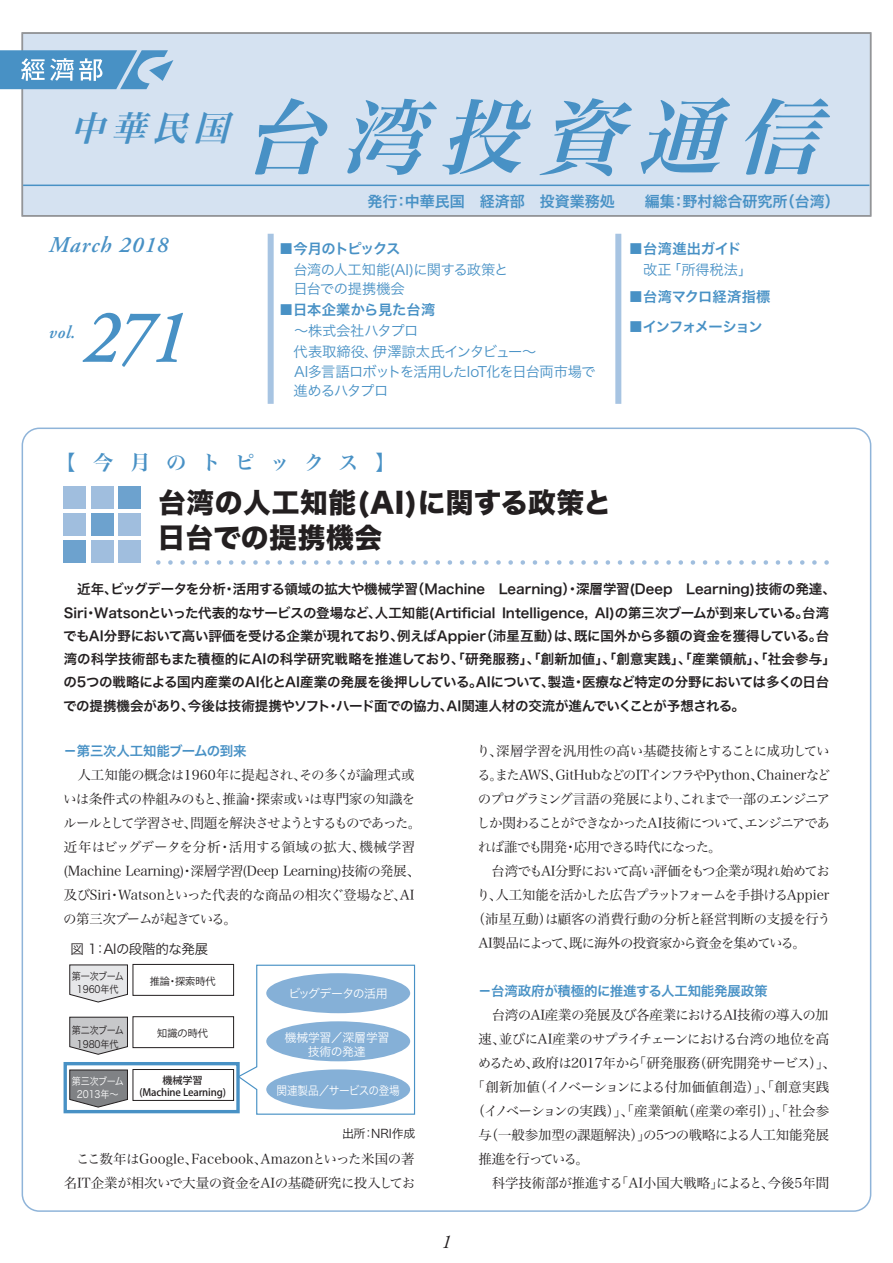
<style>
.page{position:relative;width:893px;height:1263px;background:#fff}
.page>*{position:absolute;margin:0;border:0;box-sizing:border-box;transform-origin:0 0}
.t1{font:italic 82.5px "Hira Min Pro W6";color:#4891c5}
.t2{font:italic 600 76.5px "Adobe Garamond Pro";color:#4891c5;scale:.9 1}
.t3{font:italic 34.5px "Hira Min Pro W6";color:#4891c5}
.t4{font:27.75px/34.5px "Hira Kaku Std W8";letter-spacing:.02em;color:#231f20}
.t5{font:italic 600 22.5px "Adobe Garamond Pro";letter-spacing:.05em;color:#4891c5}
.t6{font:20.25px "Hira Min Pro W6";letter-spacing:.695em;color:#4891c5}
.t7{font:italic 19.5px "Adobe Garamond Pro";color:#231f20}
.t8{font:italic 600 18px "Adobe Garamond Pro";color:#4891c5}
.t9{font:15px "Hira Kaku Pro N W6";color:#4891c5}
.t10{font:14.25px/19.5px "Hira Kaku Pro W3";letter-spacing:-.03em;color:#4891c5}
.t11{font:14.25px/19.5px "Hira Kaku Pro W3";letter-spacing:-.05em;color:#4891c5}
.t12{font:14.25px "Hira Kaku Pro W6";color:#4891c5}
.t13{font:14.25px "Hira Kaku Pro W6";letter-spacing:.015em;color:#4891c5}
.t14{font:14.25px "Hira Kaku Pro W6";letter-spacing:-.075em;color:#4891c5}
.t15{font:14.25px "Hira Kaku Pro W6";letter-spacing:-.09em;color:#4891c5}
.t16{font:13.5px/23.2px "Hira Kaku Pro W6";letter-spacing:-.005em;color:#231f20}
.t17{font:13.5px/24px "Hira Min Pro W3";letter-spacing:-.035em;color:#231f20}
.t18{font:13.5px/24px "Hira Min Pro W3";color:#231f20}
.t19{font:13.5px "Hira Min Pro W3";letter-spacing:-.095em;color:#231f20}
.t20{font:13.5px "Hira Min Pro W3";letter-spacing:-.01em;color:#231f20}
.t21{font:13.5px "Hira Min Pro W3";letter-spacing:-.055em;color:#231f20}
.t22{font:13.5px "Hira Kaku Pro W6";letter-spacing:-.015em;color:#4891c5}
.t23{font:13.5px "Hira Min Pro W3";letter-spacing:-.065em;color:#231f20}
.t24{font:13.5px "Hira Min Pro W3";letter-spacing:.015em;color:#231f20}
.t25{font:13.5px "Hira Min Pro W3";letter-spacing:-.015em;color:#231f20}
.t26{font:13.5px "Hira Min Pro W3";letter-spacing:-.06em;color:#231f20}
.t27{font:13.5px "Hira Kaku Pro N W3";letter-spacing:-.03em;color:#231f20}
.t28{font:13.5px "Hira Min Pro W3";letter-spacing:-.08em;color:#231f20}
.t29{font:12px "Hira Kaku Pro N W3";letter-spacing:-.015em;color:#231f20}
.t30{font:11.85px/13.6px "Hira Kaku Pro N W3";letter-spacing:-.015em;color:#fff;text-align:center}
.t31{font:11.85px "Hira Kaku Pro N W3";letter-spacing:-.04em;color:#fff;scale:.9 1}
.t32{font:11.85px "Hira Kaku Pro N W3";letter-spacing:-.04em;color:#fff}
.t33{font:10.2px/13.5px "Hira Kaku Pro N W3";letter-spacing:-.015em;color:#231f20;text-align:center;scale:.9 1}
.t34{font:500 10.2px/11.9px "Koz Go Pr 6 N";letter-spacing:-.015em;color:#231f20;text-align:center}
.t35{font:10.2px/13.5px "Hira Kaku Pro N W3";letter-spacing:-.015em;color:#fff;text-align:center;scale:.9 1}
.t36{font:10.2px "Koz Go Pr 6 N";color:#231f20}
.s1{font-family:"Koz Go Pr 6 N"}
</style>
<div class="page">
<div style="left:22px;top:32px;width:849px;height:185px;background:#d5e2f1"></div>
<div style="left:22px;top:32px;width:849px;height:185px;border:2px solid #939598"></div>
<hr style="left:23px;top:185px;width:846px;height:1px;background:#4891c5">
<svg style="left:0;top:50px;width:173px;height:39px"></svg>
<div style="left:615px;top:234px;width:6px;height:170px;background:#a7c4e2"></div>
<svg style="left:158px;top:560px;width:671px;height:5px"></svg>
<div style="left:268px;top:234px;width:6px;height:170px;background:#a7c4e2"></div>
<div style="left:64px;top:540px;width:22px;height:22px;background:#6da2ce"></div>
<div style="left:64px;top:513px;width:22px;height:22px;background:#a0bede"></div>
<div style="left:64px;top:486px;width:22px;height:22px;background:#a0bede"></div>
<div style="left:91px;top:540px;width:22px;height:22px;background:#a0bede"></div>
<div style="left:91px;top:513px;width:22px;height:22px;background:#6da2ce"></div>
<div style="left:91px;top:486px;width:22px;height:22px;background:#a0bede"></div>
<div style="left:118px;top:540px;width:22px;height:22px;background:#a0bede"></div>
<div style="left:118px;top:513px;width:22px;height:22px;background:#a0bede"></div>
<div style="left:118px;top:486px;width:22px;height:22px;background:#6da2ce"></div>
<svg style="left:69px;top:964px;width:59px;height:39px;background:#dadadc"></svg>
<div style="left:133px;top:964px;width:101px;height:32px;border:1px solid #231f20"></div>
<svg style="left:69px;top:1016px;width:59px;height:39px;background:#c1c1c3"></svg>
<div style="left:133px;top:1016px;width:101px;height:32px;border:1px solid #231f20"></div>
<svg style="left:69px;top:1069px;width:59px;height:39px;background:#88898c"></svg>
<div style="left:133px;top:1069px;width:101px;height:32px;border:1px solid #231f20"></div>
<div style="left:64px;top:1062px;width:176px;height:51px;border:3px solid #4891c5"></div>
<svg style="left:236px;top:964px;width:180px;height:151px"></svg>
<div style="left:266px;top:973px;width:144px;height:40px;background:#85b0d7;border-radius:50%"></div>
<div style="left:266px;top:1021px;width:144px;height:40px;background:#85b0d7;border-radius:50%"></div>
<div style="left:266px;top:1069px;width:144px;height:40px;background:#85b0d7;border-radius:50%"></div>
<h3 class="t3" style="left:70px;top:97px;width:175px">中華民国</h3>
<h3 class="t5" style="left:49px;top:232px;width:121px">March 2018</h3>
<h3 class="t8" style="left:49px;top:322px;width:28px">vol.</h3>
<h2 class="t2" style="left:84px;top:293px;width:115px">271</h2>
<h1 class="t1" style="left:241px;top:64px;width:615px">台湾投資通信</h1>
<p class="t9" style="left:368px;top:188px;width:474px">発行：中華民国　経済部　投資業務処　　編集：野村総合研究所（台湾）</p>
<p class="t15" style="left:279px;top:236px;width:123px">■今月のトピックス</p>
<p class="t10" style="left:279px;top:259px;width:230px">　台湾の人工知能(AI)に関する政策と　日台での提携機会</p>
<p class="t12" style="left:279px;top:297px;width:158px">■日本企業から見た台湾</p>
<p class="t10" style="left:294px;top:319px;width:244px;line-height:21px">～株式会社ハタプロ<br>代表取締役、伊澤諒太<span class="s1">氏</span>インタビュー～</p>
<p class="t11" style="left:279px;top:361px;width:317px;text-indent:15px">AI多言語ロボットを活用したIoT化を日台両市場で　進めるハタプロ</p>
<p class="t12" style="left:629px;top:236px;width:114px">■台湾進出ガイド</p>
<p class="t10" style="left:643px;top:259px;width:111px">改正「所得税法」</p>
<p class="t13" style="left:629px;top:284px;width:143px">■台湾マクロ経済指標</p>
<p class="t14" style="left:629px;top:314px;width:135px">■インフォメーション</p>
<h3 class="t6" style="left:56px;top:444px;width:341px">【今月のトピックス】</h3>
<h3 class="t4" style="left:158px;top:486px;width:455px">台湾の人工知能(AI)に関する政策と日台での提携機会</h3>
<p class="t16" style="left:63px;top:577px;width:774px">　近年、ビッグデータを分析・活用する領域の拡大や機械学習（Machine Learning）・深層学習(Deep Learning)技術の発達、Siri・Watsonといった代表的なサービスの登場など、人工知能(Artificial Intelligence, AI)の第三次ブームが到来している。台湾でもAI分野において高い評価を受ける企業が現れており、例えばAppier（沛星互動）は、既に国外から多額の資金を獲得している。台湾の科学技術部もまた積極的にAIの科学研究戦略を推進しており、「研発服務」、「創新加値」、「創意実践」、「産業領航」、「社会参与」の5つの戦略による国内産業のAI化とAI産業の発展を後押ししている。AIについて、製造・医療など特定の分野においては多くの日台での提携機会があり、今後は技術提携やソフト・ハード面での協力、AI関連人材の交流が進んでいくことが予想される。</p>
<p class="t17" style="left:477px;top:738px;width:354px">り、深層学習を汎用性の高い基礎技術とすることに成功してい</p>
<p class="t20" style="left:477px;top:763px;width:355px">る。またAWS、GitHubなどのITインフラやPython、Chainerなど</p>
<p class="t19" style="left:478px;top:787px;width:354px">のプログラミング言語の発展により、これまで一部のエンジニア</p>
<p class="t19" style="left:477px;top:811px;width:355px">しか関わることができなかったAI技術について、エンジニアであ</p>
<p class="t19" style="left:478px;top:835px;width:245px">れば誰でも開発・応用できる時代になった。</p>
<p class="t21" style="left:478px;top:859px;width:353px">　台湾でもAI分野において高い評価をもつ企業が現れ始めてお</p>
<p class="t23" style="left:477px;top:883px;width:354px">り、人工知能を活かした広告プラットフォームを手掛けるAppier</p>
<p class="t20" style="left:472px;top:907px;width:361px">（沛星互動）は顧客の消費行動の分析と経営判断の支援を行う</p>
<p class="t26" style="left:478px;top:932px;width:329px">AI製品によって、既に海外の投資家から資金を集めている。</p>
<p class="t22" style="left:478px;top:979px;width:291px">－台湾政府が積極的に推進する人工知能発展政策</p>
<p class="t17" style="left:478px;top:1002px;width:352px">　台湾のAI産業の発展及び各産業におけるAI技術の導入の加</p>
<p class="t21" style="left:478px;top:1027px;width:352px">速、並びにAI産業のサプライチェーンにおける台湾の地位を高</p>
<p class="t17" style="left:478px;top:1050px;width:360px">めるため、政府は2017年から「研発服務（研究開発サービス）」、</p>
<p class="t24" style="left:472px;top:1076px;width:359px">「創新加値（イノベーションによる付加価値創造）」、「創意実践</p>
<p class="t17" style="left:472px;top:1098px;width:359px">（イノベーションの実践）」、「産業領航（産業の牽引）」、「社会参</p>
<p class="t25" style="left:478px;top:1124px;width:352px">与（一般参加型の課題解決）」の5つの戦略による人工知能発展</p>
<p class="t28" style="left:478px;top:1148px;width:112px">推進を行っている。</p>
<p class="t18" style="left:478px;top:1170px;width:352px">　科学技術部が推進する「AI小国大戦略」によると、今後5年間</p>
<p class="t22" style="left:64px;top:739px;width:185px">－第三次人工知能ブームの到来</p>
<p class="t17" style="left:63px;top:762px;width:360px">　人工知能の概念は1960年に提起され、その多くが論理式或いは条件式の枠組みのもと、推論・探索或いは専門家の知識をルールとして学習させ、問題を解決させようとするものであった。近年はビッグデータを分析・活用する領域の拡大、機械学習(Machine Learning)・深層学習(Deep Learning)技術の発展、及びSiri・Watsonといった代表的な商品の相次ぐ登場など、AIの第三次ブームが起きている。</p>
<p class="t27" style="left:70px;top:937px;width:139px">図 1：AIの段階的な発展</p>
<p class="t33" style="left:72px;top:968px;width:59px">第一次ブーム<br>1960年代</p>
<p class="t33" style="left:72px;top:1023px;width:59px">第二次ブーム<br>1980年代</p>
<p class="t35" style="left:72px;top:1073px;width:59px">第三次ブーム<br>2013年～</p>
<p class="t36" style="left:150px;top:975px;width:67px">推論・探索時代</p>
<p class="t32" style="left:288px;top:983px;width:101px">ビッグデータの活用</p>
<p class="t30" style="left:285px;top:1030px;width:106px">機械学習／深層学習技術の発達</p>
<p class="t31" style="left:277px;top:1079px;width:139px">関連製品／サービスの登場</p>
<p class="t36" style="left:157px;top:1027px;width:52px">知識の時代</p>
<p class="t34" style="left:139px;top:1075px;width:88px">機械学習<br>(Machine Learning)</p>
<p class="t29" style="left:342px;top:1122px;width:75px">出所：NRI作成</p>
<p class="t18" style="left:64px;top:1146px;width:353px">　ここ数年はGoogle、Facebook、Amazonといった米国の著名IT企業が相次いで大量の資金をAIの基礎研究に投入してお</p>
<h3 class="t7" style="left:442px;top:1230px;width:11px">1</h3>
</div>
